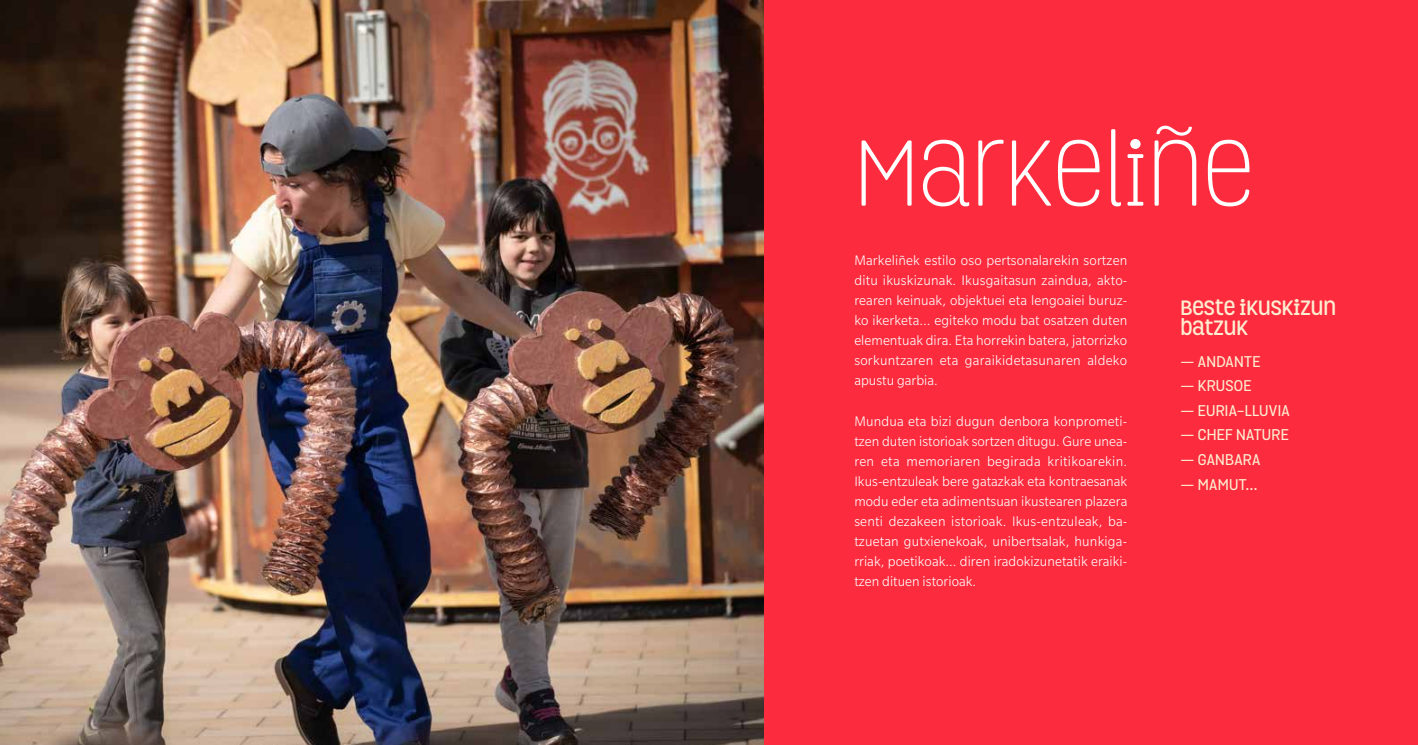
<style>
.page{position:relative;width:1418px;height:745px;background:#fff}
.page>*{position:absolute;margin:0;border:0;box-sizing:border-box;transform-origin:0 0}
.t1{font:300 90px "Grota Rounded W00";color:#fff}
.t2{font:700 20px/20px "Grota Rounded W00";color:#ffedd1}
.t3{font:300 15px/20px "Slate Pro";letter-spacing:.005em;color:#fff;text-align:justify}
.t4{font:500 15px "Grota Sans W00";letter-spacing:.02em;color:#ffedd1}
</style>
<div class="page">
<div style="left:0;top:0;width:1417px;height:744px;background:#fc2b3d"></div>
<img style="left:0;top:0;width:764px;height:744px">
<h1 class="t1" style="left:854px;top:109px;width:401px">MARKELIÑE</h1>
<p class="t3" style="left:854px;top:250px;width:274px">Markeliñek estilo oso pertsonalarekin sortzen ditu ikuskizunak. Ikusgaitasun zaindua, akto&shy;rearen keinuak, objektuei eta lengoaiei buruz&shy;ko ikerketa… egiteko modu bat osatzen duten elementuak dira. Eta horrekin batera, jatorrizko sorkuntzaren eta garaikidetasunaren aldeko apustu garbia.</p>
<p class="t3" style="left:854px;top:410px;width:274px">Mundua eta bizi dugun denbora konprometi&shy;tzen duten istorioak sortzen ditugu. Gure unea&shy;ren eta memoriaren begirada kritikoarekin.<br>Ikus-entzuleak bere gatazkak eta kontraesanak modu eder eta adimentsuan ikustearen plazera senti dezakeen istorioak. Ikus-entzuleak, ba&shy;tzuetan gutxienekoak, unibertsalak, hunkiga&shy;rriak, poetikoak… diren iradokizunetatik eraiki&shy;tzen dituen istorioak.</p>
<h2 class="t2" style="left:1180px;top:297px;width:157px">BESTE IKUSKIZUN<br>BATZUK</h2>
<p class="t4" style="left:1180px;top:352px;width:73px">— ANDANTE</p>
<p class="t4" style="left:1180px;top:376px;width:71px">— KRUSOE</p>
<p class="t4" style="left:1180px;top:401px;width:110px">— EURIA-LLUVIA</p>
<p class="t4" style="left:1180px;top:425px;width:100px">— CHEF NATURE</p>
<p class="t4" style="left:1180px;top:450px;width:64px">— GANBARA</p>
<p class="t4" style="left:1180px;top:475px;width:78px">— MAM UT…</p>
</div>
